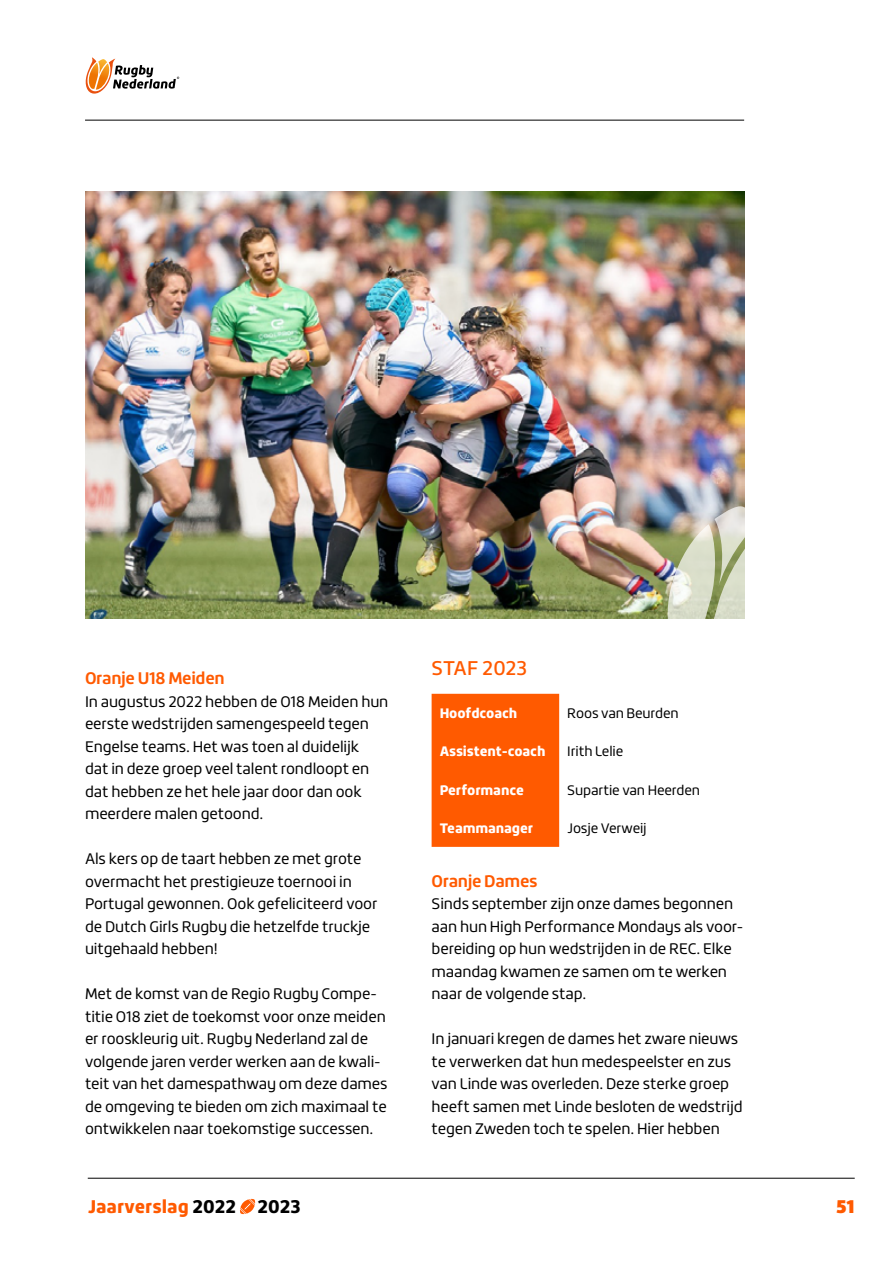
<style>
.page{position:relative;width:893px;height:1263px;background:#fff}
.page>*{position:absolute;margin:0;border:0;box-sizing:border-box;transform-origin:0 0}
.t1{font:500 19.5px "Roihu";letter-spacing:-.005em;color:#ff5a00}
.t2{font:900 18px "Roihu";color:#ff5a00}
.t3{font:900 18px "Roihu";color:#ff5a00}
.t4{font:700 16.5px "Roihu";letter-spacing:-.02em;color:#ff5a00}
.t5{font:15px/22.5px "Roihu";letter-spacing:-.01em;color:#000}
.t6{font:13.5px "Roihu";letter-spacing:-.01em;color:#000}
.t7{font:900 13.5px "Roihu";letter-spacing:-.01em;color:#fff}
.s1{color:#000}
</style>
<div class="page">
<svg style="left:240px;top:1199px;width:15px;height:15px"></svg>
<hr style="left:88px;top:1178px;width:767px;height:1px;background:#000">
<svg style="left:85px;top:57px;width:94px;height:37px"></svg>
<hr style="left:85px;top:120px;width:659px;height:1px;background:#000">
<div style="left:432px;top:694px;width:127px;height:153px;background:#ff5a00"></div>
<img style="left:85px;top:191px;width:659px;height:427px">
<img style="left:661px;top:506px;width:84px;height:113px">
<p class="t4" style="left:85px;top:669px;width:141px">Oranje U18 Meiden</p>
<p class="t5" style="left:85px;top:690px;width:305px">In augustus 2022 hebben de O18 Meiden hun eerste wedstrijden samengespeeld tegen Engelse teams. Het was toen al duidelijk<br>dat in deze groep veel talent rondloopt en dat hebben ze het hele jaar door dan ook meerdere malen getoond.</p>
<p class="t5" style="left:85px;top:848px;width:294px">Als kers op de taart hebben ze met grote overmacht het prestigieuze toernooi in Portugal gewonnen. Ook gefeliciteerd voor de Dutch Girls Rugby die hetzelfde truckje uitgehaald hebben!</p>
<p class="t5" style="left:85px;top:983px;width:304px">Met de komst van de Regio Rugby Compe&shy;titie O18 ziet de toekomst voor onze meiden er rooskleurig uit. Rugby Nederland zal de volgende jaren verder werken aan de kwali&shy;teit van het damespathway om deze dames de omgeving te bieden om zich maximaal te ontwikkelen naar toekomstige successen.</p>
<h1 class="t1" style="left:432px;top:657px;width:97px">STAF 2023</h1>
<p class="t7" style="left:440px;top:706px;width:79px">Hoofdcoach</p>
<p class="t6" style="left:567px;top:706px;width:113px">Roos van Beurden</p>
<p class="t7" style="left:440px;top:744px;width:107px">Assistent-coach</p>
<p class="t6" style="left:567px;top:744px;width:58px">Irith Lelie</p>
<p class="t7" style="left:440px;top:782px;width:86px">Performance</p>
<p class="t6" style="left:567px;top:782px;width:134px">Supartie van Heerden</p>
<p class="t7" style="left:440px;top:820px;width:95px">Teammanager</p>
<p class="t6" style="left:567px;top:820px;width:81px">Josje Verweij</p>
<p class="t4" style="left:432px;top:871px;width:108px">Oranje Dames</p>
<p class="t5" style="left:432px;top:893px;width:313px">Sinds september zijn onze dames begonnen aan hun High Performance Mondays als voor&shy;bereiding op hun wedstrijden in de REC. Elke maandag kwamen ze samen om te werken naar de volgende stap.</p>
<p class="t5" style="left:432px;top:1028px;width:313px">In januari kregen de dames het zware nieuws te verwerken dat hun medespeelster en zus van Linde was overleden. Deze sterke groep heeft samen met Linde besloten de wedstrijd tegen Zweden toch te spelen. Hier hebben</p>
<p class="t2" style="left:88px;top:1196px;width:214px">Jaarverslag <span class="s1">2022 2023</span></p>
<p class="t3" style="left:836px;top:1196px;width:20px">51</p>
</div>
